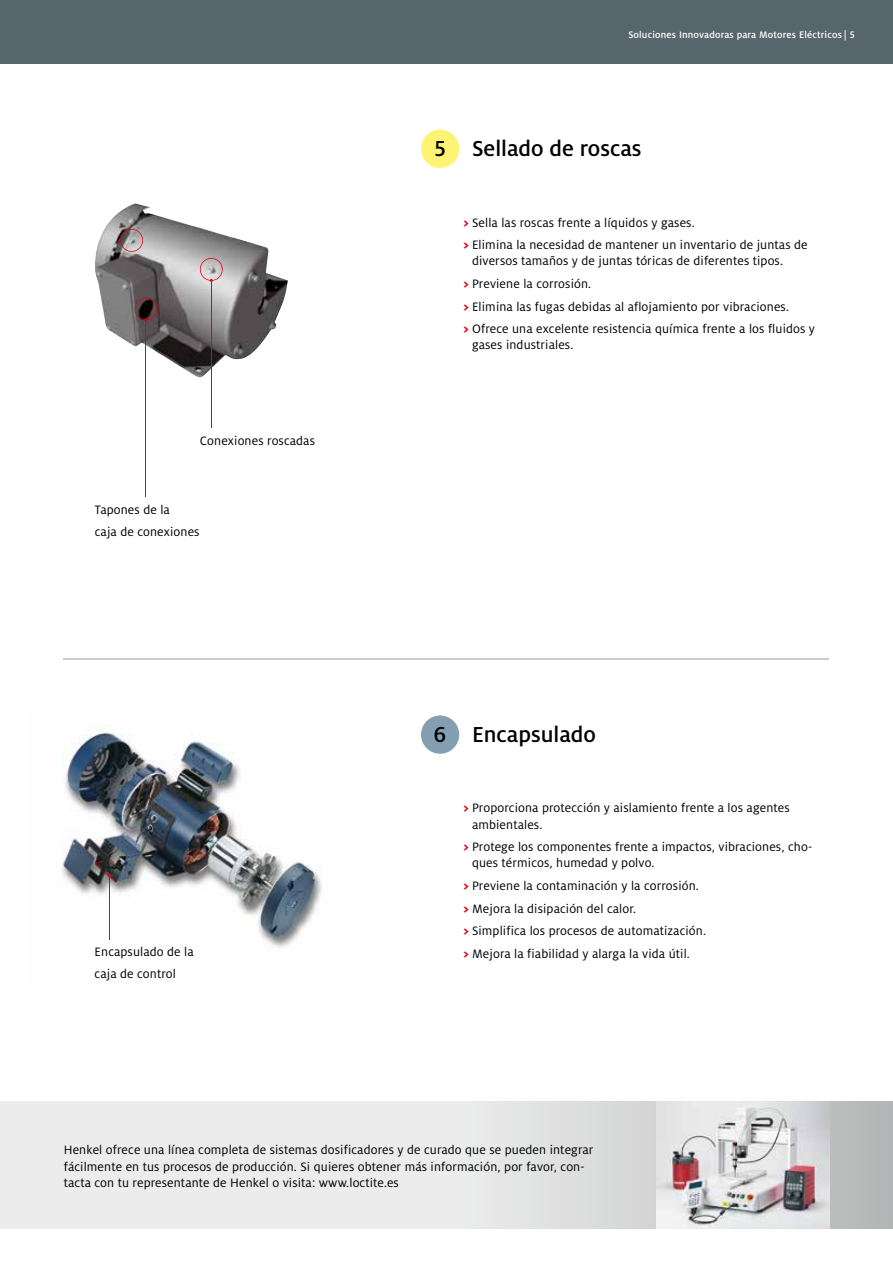
<style>
.page{position:relative;width:893px;height:1263px;background:#fff}
.page>*{position:absolute;margin:0;border:0;box-sizing:border-box;transform-origin:0 0}
.t1{font:500 24px "Henkel Milo";color:#000}
.t2{font:13.5px/22.5px "Henkel Milo";letter-spacing:.01em;color:#000}
.t3{font:500 10.5px "Henkel Milo";letter-spacing:.015em;color:#fff}
.s1{font-weight:700;color:#e3000f}
</style>
<div class="page">
<div style="left:0;top:0;width:893px;height:64px;background:#57666d"></div>
<svg style="left:0;top:1101px;width:893px;height:128px;background:#e3e4e4"></svg>
<img style="left:657px;top:1101px;width:172px;height:128px">
<img style="left:61px;top:729px;width:261px;height:220px">
<hr style="left:109px;top:876px;width:1px;height:64px;background:#e3000f">
<svg style="left:95px;top:859px;width:20px;height:22px"></svg>
<img style="left:95px;top:203px;width:193px;height:174px">
<svg style="left:120px;top:229px;width:23px;height:23px"></svg>
<hr style="left:211px;top:280px;width:1px;height:148px;background:#e3000f">
<svg style="left:200px;top:258px;width:23px;height:24px"></svg>
<hr style="left:146px;top:320px;width:1px;height:176px;background:#e3000f">
<svg style="left:135px;top:298px;width:22px;height:23px"></svg>
<div style="left:421px;top:130px;width:38px;height:38px;background:#fff373;border-radius:50%"></div>
<hr style="left:64px;top:658px;width:765px;height:2px;background:#c7cdd0">
<div style="left:421px;top:715px;width:38px;height:39px;background:#839fb1;border-radius:50%"></div>
<p class="t2" style="left:200px;top:429px;width:117px">Conexiones roscadas</p>
<p class="t2" style="left:95px;top:498px;width:106px">Tapones de la<br>caja de conexiones</p>
<p class="t2" style="left:95px;top:940px;width:101px">Encapsulado de la caja de control</p>
<p class="t3" style="left:628px;top:29px;width:228px">Soluciones Innovadoras para Motores Eléctricos | 5</p>
<h1 class="t1" style="left:434px;top:135px;width:13px">5</h1>
<h1 class="t1" style="left:472px;top:135px;width:171px">Sellado de roscas</h1>
<p class="t2" style="left:463px;top:211px;width:346px"><span class="s1">&gt;</span> Sella las roscas frente a líquidos y gases.<br><span class="s1">&gt;</span> Elimina la necesidad de mantener un inventario de juntas de</p>
<p class="t2" style="left:463px;top:250px;width:353px;text-indent:9px">diversos tamaños y de juntas tóricas de diferentes tipos.<br><span class="s1">&gt;</span> Previene la corrosión.<br><span class="s1">&gt;</span> Elimina las fugas debidas al aflojamiento por vibraciones.<br><span class="s1">&gt;</span> Ofrece una excelente resistencia química frente a los fluidos y</p>
<p class="t2" style="left:472px;top:334px;width:103px">gases industriales.</p>
<h1 class="t1" style="left:434px;top:721px;width:14px">6</h1>
<h1 class="t1" style="left:472px;top:721px;width:125px">Encapsulado</h1>
<p class="t2" style="left:472px;top:800px;width:319px;line-height:16.2px;text-indent:-9px"><span class="s1">&gt;</span> Proporciona protección y aislamiento frente a los agentes ambientales.</p>
<p class="t2" style="left:472px;top:839px;width:342px;line-height:16.2px;text-indent:-9px"><span class="s1">&gt;</span> Protege los componentes frente a impactos, vibraciones, cho&shy;ques térmicos, humedad y polvo.</p>
<p class="t2" style="left:463px;top:874px;width:244px"><span class="s1">&gt;</span> Previene la contaminación y la corrosión. <span class="s1">&gt;</span> Mejora la disipación del calor.<br><span class="s1">&gt;</span> Simplifica los procesos de automatización. <span class="s1">&gt;</span> Mejora la fiabilidad y alarga la vida útil.</p>
<p class="t2" style="left:64px;top:1142px;width:531px;line-height:16.2px">Henkel ofrece una línea completa de sistemas dosificadores y de curado que se pueden integrar fácilmente en tus procesos de producción. Si quieres obtener más información, por favor, con&shy;tacta con tu representante de Henkel o visita: www.loctite.es</p>
</div>
